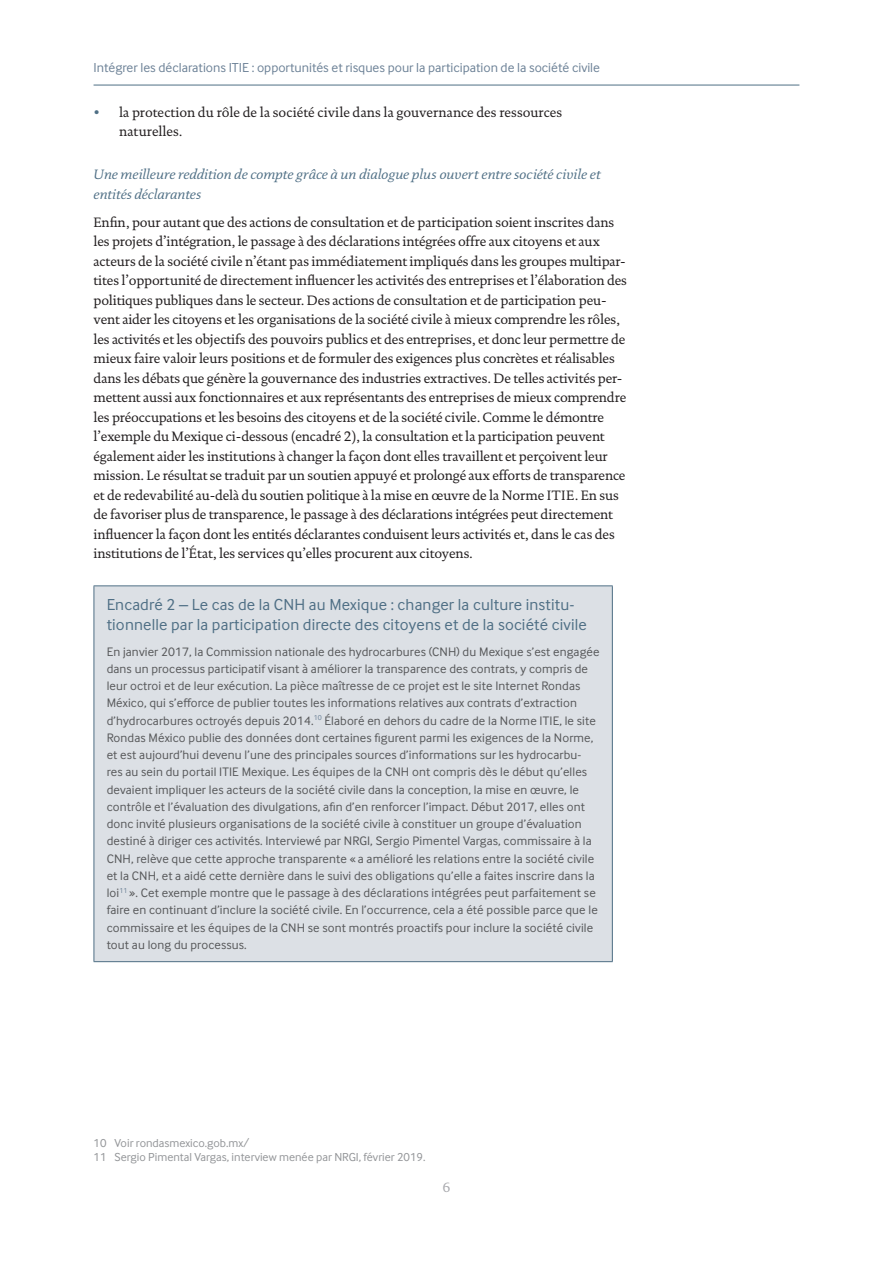
<style>
.page{position:relative;width:893px;height:1263px;background:#fff}
.page>*{position:absolute;margin:0;border:0;box-sizing:border-box;transform-origin:0 0}
.t1{font:16.5px/20.2px "Inter Face";letter-spacing:.01em;color:#4f6f85}
.t2{font:13.8px/19.5px "DTL Documenta T";letter-spacing:-.01em;color:#231f20}
.t3{font:italic 13.8px/19.5px "DTL Documenta T";color:#4f6f85}
.t4{font:13.5px "Inter Face";color:#6d8297}
.t5{font:13.5px "DTL Documenta T";color:#a8a9ad}
.t6{font:12.75px/17.2px "Inter Face";letter-spacing:.01em;color:#57585a}
.t7{font:12px/14.2px "Inter Face";color:#939598}
.s1{color:#4f6f85}
</style>
<div class="page">
<hr style="left:94px;top:85px;width:705px;height:1px;background:#4f6f85">
<div style="left:94px;top:586px;width:518px;height:376px;background:#dce0e5"></div>
<hr style="left:94px;top:585px;width:519px;height:1px;background:#4f6f85">
<hr style="left:94px;top:586px;width:1px;height:375px;background:#4f6f85">
<hr style="left:612px;top:586px;width:1px;height:375px;background:#4f6f85">
<hr style="left:94px;top:961px;width:519px;height:1px;background:#4f6f85">
<p class="t4" style="left:94px;top:60px;width:508px">Intégrer les déclarations ITIE : opportunités et risques pour la participation de la société civile</p>
<p class="t2" style="left:119px;top:102px;width:445px;text-indent:-26px"><span class="s1">•</span> la protection du rôle de la société civile dans la gouvernance des ressources naturelles.</p>
<p class="t3" style="left:94px;top:165px;width:509px">Une meilleure reddition de compte grâce à un dialogue plus ouvert entre société civile et entités déclarantes</p>
<p class="t2" style="left:94px;top:212px;width:535px">Enfin, pour autant que des actions de consultation et de participation soient inscrites dans les projets d’intégration, le passage à des déclarations intégrées offre aux citoyens et aux acteurs de la société civile n’étant pas immédiatement impliqués dans les groupes multipar&shy;tites l’opportunité de directement influencer les activités des entreprises et l’élaboration des politiques publiques dans le secteur. Des actions de consultation et de participation peu&shy;vent aider les citoyens et les organisations de la société civile à mieux comprendre les rôles, les activités et les objectifs des pouvoirs publics et des entreprises, et donc leur permettre de mieux faire valoir leurs positions et de formuler des exigences plus concrètes et réalisables dans les débats que génère la gouvernance des industries extractives. De telles activités per&shy;mettent aussi aux fonctionnaires et aux représentants des entreprises de mieux comprendre les préoccupations et les besoins des citoyens et de la société civile. Comme le démontre l’exemple du Mexique ci-dessous (encadré 2), la consultation et la participation peuvent également aider les institutions à changer la façon dont elles travaillent et perçoivent leur mission. Le résultat se traduit par un soutien appuyé et prolongé aux efforts de transparence et de redevabilité au-delà du soutien politique à la mise en œuvre de la Norme ITIE. En sus de favoriser plus de transparence, le passage à des déclarations intégrées peut directement influencer la façon dont les entités déclarantes conduisent leurs activités et, dans le cas des institutions de l’État, les services qu’elles procurent aux citoyens.</p>
<p class="t1" style="left:107px;top:594px;width:482px">Encadré 2 – Le cas de la CNH au Mexique : changer la culture institu&shy;tionnelle par la participation directe des citoyens et de la société civile</p>
<p class="t6" style="left:107px;top:643px;width:494px">En janvier 2017, la Commission nationale des hydrocarbures (CNH) du Mexique s’est engagée dans un processus participatif visant à améliorer la transparence des contrats, y compris de leur octroi et de leur exécution. La pièce maîtresse de ce projet est le site Internet Rondas México, qui s’efforce de publier toutes les informations relatives aux contrats d’extraction d’hydrocarbures octroyés depuis 2014.<sup>10</sup> Élaboré en dehors du cadre de la Norme ITIE, le site Rondas México publie des données dont certaines figurent parmi les exigences de la Norme, et est aujourd’hui devenu l’une des principales sources d’informations sur les hydrocarbu&shy;res au sein du portail ITIE Mexique. Les équipes de la CNH ont compris dès le début qu’elles devaient impliquer les acteurs de la société civile dans la conception, la mise en œuvre, le contrôle et l’évaluation des divulgations, afin d’en renforcer l’impact. Début 2017, elles ont donc invité plusieurs organisations de la société civile à constituer un groupe d’évaluation destiné à diriger ces activités. Interviewé par NRGI, Sergio Pimentel Vargas, commissaire à la CNH, relève que cette approche transparente « a amélioré les relations entre la société civile et la CNH, et a aidé cette dernière dans le suivi des obligations qu’elle a faites inscrire dans la loi<sup>11</sup> ». Cet exemple montre que le passage à des déclarations intégrées peut parfaitement se faire en continuant d’inclure la société civile. En l’occurrence, cela a été possible parce que le commissaire et les équipes de la CNH se sont montrés proactifs pour inclure la société civile tout au long du processus.</p>
<p class="t7" style="left:94px;top:1135px;width:333px">10 Voir rondasmexico.gob.mx/<br>11 Sergio Pimental Vargas, interview menée par NRGI, février 2019.</p>
<p class="t5" style="left:442px;top:1180px;width:10px">6</p>
</div>
